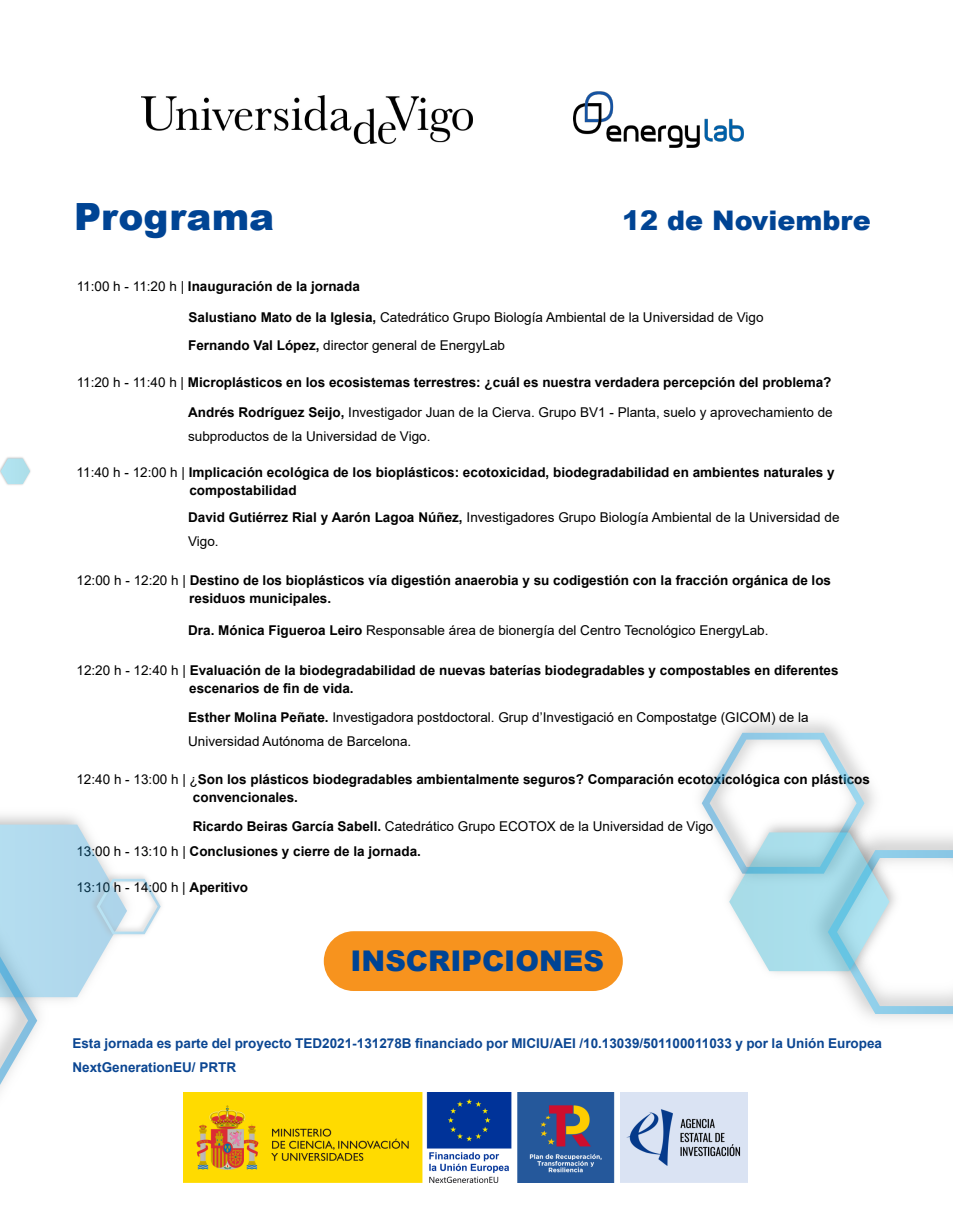
<style>
.page{position:relative;width:953px;height:1223px;background:#fff}
.page>*{position:absolute;margin:0;border:0;box-sizing:border-box;transform-origin:0 0}
.t1{font:900 37.5px "Arial";color:#004494}
.t2{font:900 28.5px "Arial";color:#004494}
.t3{font:900 27px "Arial";color:#004494}
.t4{font:700 13.5px/18px "Arial";color:#000}
.t5{font:13.5px/24px "Arial";color:#000}
.t6{font:700 13.5px/24px "Arial";color:#0b4692}
.s1{font-weight:400}
.s2{font-weight:700}
</style>
<div class="page">
<div style="left:323px;top:930px;width:299px;height:60px;background:#f7931e;border-radius:30px"></div>
<img style="left:142px;top:96px;width:330px;height:47px">
<img style="left:573px;top:92px;width:170px;height:55px">
<img style="left:183px;top:1092px;width:564px;height:90px">
<img style="left:0;top:457px;width:31px;height:28px">
<svg style="left:1px;top:458px;width:29px;height:26px"></svg>
<svg style="left:0;top:824px;width:161px;height:266px"></svg>
<svg style="left:701px;top:732px;width:251px;height:281px"></svg>
<h1 class="t1" style="left:74px;top:190px;width:201px">Programa</h1>
<p class="t4" style="left:77px;top:277px;width:284px"><span class="s1">11:00 h - 11:20 h |</span> Inauguración de la jornada</p>
<h3 class="t3" style="left:622px;top:201px;width:250px">12 de Noviembre</h3>
<p class="t5" style="left:188px;top:304px;width:576px"><span class="s2">Salustiano Mato de la Iglesia,</span> Catedrático Grupo Biología Ambiental de la Universidad de Vigo</p>
<p class="t5" style="left:188px;top:333px;width:318px"><span class="s2">Fernando Val López,</span> director general de EnergyLab</p>
<p class="t4" style="left:77px;top:373px;width:756px"><span class="s1">11:20 h - 11:40 h |</span> Microplásticos en los ecosistemas terrestres: ¿cuál es nuestra verdadera percepción del problema?</p>
<p class="t5" style="left:188px;top:399px;width:646px"><span class="s2">Andrés Rodríguez Seijo,</span> Investigador Juan de la Cierva. Grupo BV1 - Planta, suelo y aprovechamiento de subproductos de la Universidad de Vigo.</p>
<p class="t4" style="left:189px;top:463px;width:646px;text-indent:-113px"><span class="s1">11:40 h - 12:00 h |</span> Implicación ecológica de los bioplásticos: ecotoxicidad, biodegradabilidad en ambientes naturales y compostabilidad</p>
<p class="t5" style="left:188px;top:505px;width:652px"><span class="s2">David Gutiérrez Rial y Aarón Lagoa Núñez,</span> Investigadores Grupo Biología Ambiental de la Universidad de<br>Vigo.</p>
<p class="t4" style="left:189px;top:571px;width:643px;text-indent:-113px"><span class="s1">12:00 h - 12:20 h |</span> Destino de los bioplásticos vía digestión anaerobia y su codigestión con la fracción orgánica de los residuos municipales.</p>
<p class="t5" style="left:188px;top:617px;width:581px"><span class="s2">Dra. Mónica Figueroa Leiro</span> Responsable área de bionergía del Centro Tecnológico EnergyLab.</p>
<p class="t4" style="left:189px;top:661px;width:650px;text-indent:-113px"><span class="s1">12:20 h - 12:40 h |</span> Evaluación de la biodegradabilidad de nuevas baterías biodegradables y compostables en diferentes escenarios de fin de vida.</p>
<p class="t5" style="left:188px;top:705px;width:621px"><span class="s2">Esther Molina Peñate.</span> Investigadora postdoctoral. Grup d’Investigació en Compostatge (GICOM) de la<br>Universidad Autónoma de Barcelona.</p>
<p class="t4" style="left:193px;top:769px;width:678px;text-indent:-116px"><span class="s1">12:40 h - 13:00 h | ¿</span>Son los plásticos biodegradables ambientalmente seguros? Comparación ecotoxicológica con plásticos convencionales.</p>
<p class="t5" style="left:192px;top:813px;width:522px"><span class="s2">Ricardo Beiras García Sabell.</span> Catedrático Grupo ECOTOX de la Universidad de Vigo</p>
<p class="t4" style="left:76px;top:841px;width:346px"><span class="s1">13:00 h - 13:10 h |</span> Conclusiones y cierre de la jornada.</p>
<p class="t5" style="left:76px;top:874px;width:173px">13:10 h - 14:00 h | <span class="s2">Aperitivo</span></p>
<h2 class="t2" style="left:350px;top:939px;width:255px">INSCRIPCIONES</h2>
<p class="t6" style="left:72px;top:1030px;width:810px">Esta jornada es parte del proyecto TED2021-131278B financiado por MICIU/AEI /10.13039/501100011033 y por la Unión Europea<br>NextGenerationEU/ PRTR</p>
</div>
